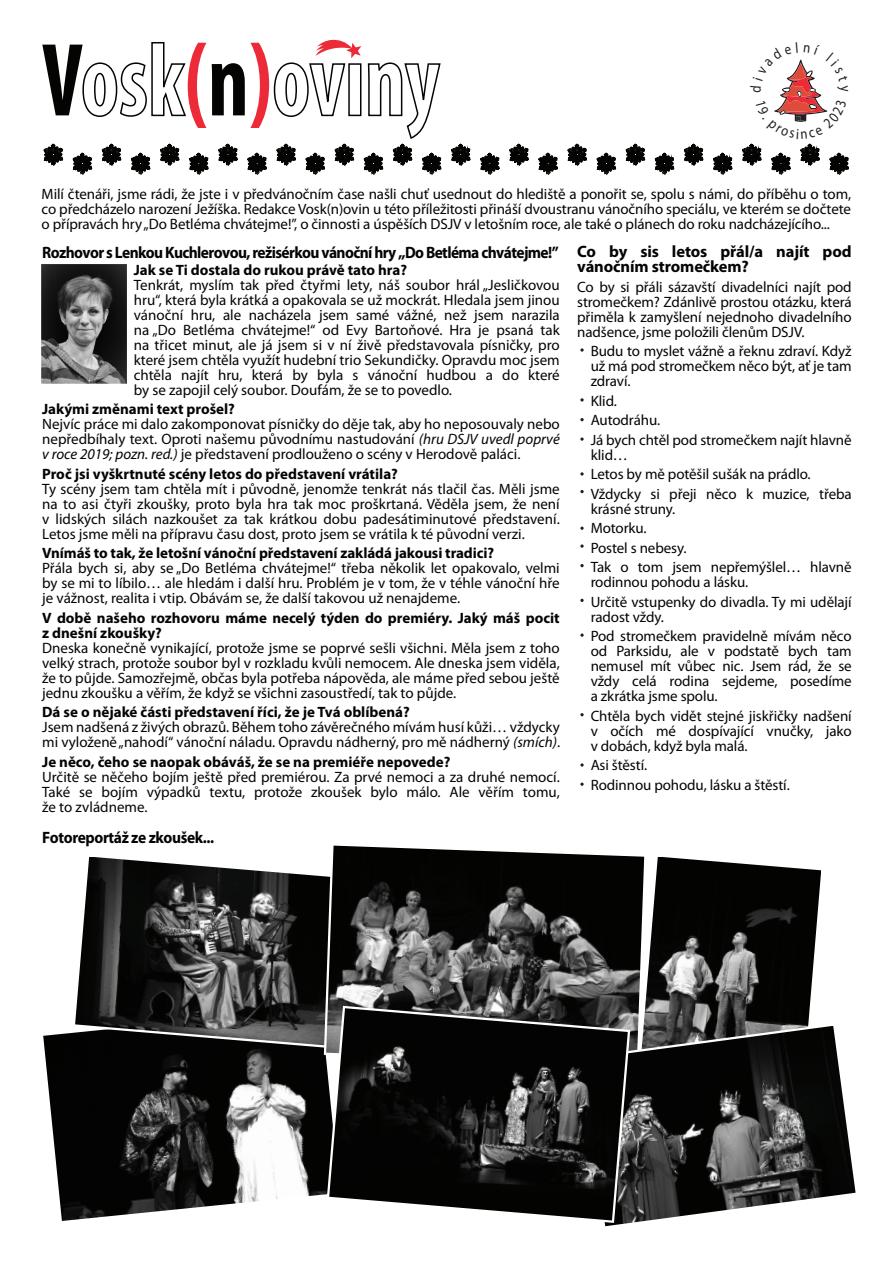
<style>
.page{position:relative;width:893px;height:1263px;background:#fff}
.page>*{position:absolute;margin:0;border:0;box-sizing:border-box;transform-origin:0 0}
.t1{font:700 condensed 105px "Myriad Pro";color:#040503;scale:.85 1}
.t2{font:700 16.5px "Myriad Pro";letter-spacing:-.04em;color:#040503;scale:.94 1}
.t3{font:700 16.5px/15px "Myriad Pro";letter-spacing:-.005em;color:#040503}
.t4{font:15px/15px "Myriad Pro";letter-spacing:-.005em;color:#040503;text-align:justify}
.t5{font:700 15px/15px "Myriad Pro";color:#040503}
.s1{color:#ed2a38}
.s2{font-style:italic}
</style>
<div class="page">
<img style="left:649px;top:857px;width:172px;height:164px">
<svg style="left:82px;top:42px;width:104px;height:75px"></svg>
<svg style="left:44px;top:144px;width:19px;height:21px"></svg>
<svg style="left:73px;top:152px;width:19px;height:22px"></svg>
<svg style="left:102px;top:144px;width:19px;height:21px"></svg>
<svg style="left:131px;top:153px;width:19px;height:21px"></svg>
<svg style="left:160px;top:144px;width:19px;height:21px"></svg>
<svg style="left:189px;top:153px;width:19px;height:21px"></svg>
<svg style="left:219px;top:144px;width:18px;height:21px"></svg>
<svg style="left:248px;top:153px;width:19px;height:21px"></svg>
<svg style="left:451px;top:144px;width:19px;height:21px"></svg>
<svg style="left:480px;top:153px;width:19px;height:21px"></svg>
<svg style="left:510px;top:144px;width:18px;height:21px"></svg>
<svg style="left:539px;top:153px;width:19px;height:21px"></svg>
<svg style="left:568px;top:144px;width:19px;height:21px"></svg>
<svg style="left:597px;top:153px;width:19px;height:21px"></svg>
<svg style="left:626px;top:144px;width:19px;height:21px"></svg>
<svg style="left:655px;top:153px;width:19px;height:21px"></svg>
<svg style="left:684px;top:144px;width:19px;height:21px"></svg>
<svg style="left:713px;top:153px;width:19px;height:21px"></svg>
<img style="left:41px;top:264px;width:86px;height:119px">
<svg style="left:273px;top:39px;width:169px;height:135px"></svg>
<img style="left:43px;top:1033px;width:281px;height:188px">
<svg style="left:70px;top:1032px;width:251px;height:18px"></svg>
<img style="left:75px;top:857px;width:246px;height:188px">
<svg style="left:321px;top:845px;width:328px;height:223px"></svg>
<img style="left:326px;top:846px;width:318px;height:175px">
<svg style="left:605px;top:1021px;width:251px;height:206px"></svg>
<img style="left:605px;top:1026px;width:250px;height:200px">
<svg style="left:324px;top:1003px;width:309px;height:222px"></svg>
<img style="left:329px;top:1008px;width:299px;height:212px">
<svg style="left:580px;top:398px;width:4px;height:4px"></svg>
<svg style="left:580px;top:418px;width:4px;height:3px"></svg>
<svg style="left:580px;top:472px;width:4px;height:4px"></svg>
<svg style="left:580px;top:437px;width:4px;height:4px"></svg>
<svg style="left:580px;top:490px;width:4px;height:3px"></svg>
<svg style="left:580px;top:527px;width:4px;height:3px"></svg>
<svg style="left:580px;top:544px;width:4px;height:4px"></svg>
<svg style="left:580px;top:564px;width:4px;height:3px"></svg>
<svg style="left:580px;top:599px;width:4px;height:3px"></svg>
<svg style="left:580px;top:633px;width:4px;height:4px"></svg>
<svg style="left:580px;top:713px;width:4px;height:3px"></svg>
<svg style="left:580px;top:763px;width:4px;height:4px"></svg>
<svg style="left:580px;top:782px;width:4px;height:4px"></svg>
<svg style="left:580px;top:348px;width:4px;height:4px"></svg>
<svg style="left:742px;top:59px;width:107px;height:115px"></svg>
<h1 class="t1" style="left:42px;top:15px;width:272px">V <span class="s1">(</span>n<span class="s1">)</span></h1>
<p class="t4" style="left:42px;top:186px;width:811px">Milí čtenáři, jsme rádi, že jste i v předvánočním čase našli chuť usednout do hlediště a ponořit se, spolu s námi, do příběhu o tom, co předcházelo narození Ježíška. Redakce Vosk(n)ovin u této příležitosti přináší dvoustranu vánočního speciálu, ve kterém se dočtete o přípravách hry „Do Betléma chvátejme!”, o činnosti a úspěších DSJV v letošním roce, ale také o plánech do roku nadcházejícího...</p>
<p class="t2" style="left:42px;top:241px;width:551px">Rozhovor s Lenkou Kuchlerovou, režisérkou vánoční hry „Do Betléma chvátejme!”</p>
<p class="t5" style="left:134px;top:262px;width:275px">Jak se Ti dostala do rukou právě tato hra?</p>
<p class="t4" style="left:134px;top:277px;width:428px">Tenkrát, myslím tak před čtyřmi lety, náš soubor hrál „Jesličkovou hru“, která byla krátká a opakovala se už mockrát. Hledala jsem jinou vánoční hru, ale nacházela jsem samé vážné, než jsem narazila na „Do Betléma chvátejme!“ od Evy Bartoňové. Hra je psaná tak na třicet minut, ale já jsem si v ní živě představovala písničky, pro které jsem chtěla využít hudební trio Sekundičky. Opravdu moc jsem chtěla najít hru, která by byla s vánoční hudbou a do které by se zapojil celý soubor. Doufám, že se to povedlo.</p>
<p class="t5" style="left:42px;top:401px;width:194px">Jakými změnami text prošel?</p>
<p class="t4" style="left:42px;top:416px;width:519px">Nejvíc práce mi dalo zakomponovat písničky do děje tak, aby ho neposouvaly nebo nepředbíhaly text. Oproti našemu původnímu nastudování <span class="s2">(hru DSJV uvedl poprvé v roce 2019; pozn. red.)</span> je představení prodlouženo o scény v Herodově paláci.</p>
<p class="t5" style="left:42px;top:466px;width:357px">Proč jsi vyškrtnuté scény letos do představení vrátila?</p>
<p class="t4" style="left:42px;top:481px;width:519px">Ty scény jsem tam chtěla mít i původně, jenomže tenkrát nás tlačil čas. Měli jsme na to asi čtyři zkoušky, proto byla hra tak moc proškrtaná. Věděla jsem, že není v lidských silách nazkoušet za tak krátkou dobu padesátiminutové představení.<br>Letos jsme měli na přípravu času dost, proto jsem se vrátila k té původní verzi.</p>
<p class="t5" style="left:42px;top:545px;width:453px">Vnímáš to tak, že letošní vánoční představení zakládá jakousi tradici?</p>
<p class="t4" style="left:42px;top:560px;width:519px">Přála bych si, aby se „Do Betléma chvátejme!“ třeba několik let opakovalo, velmi by se mi to líbilo… ale hledám i další hru. Problém je v tom, že v téhle vánoční hře je vážnost, realita i vtip. Obávám se, že další takovou už nenajdeme.</p>
<p class="t5" style="left:42px;top:610px;width:519px">V době našeho rozhovoru máme necelý týden do premiéry. Jaký máš pocit z dnešní zkoušky?</p>
<p class="t4" style="left:42px;top:640px;width:519px">Dneska konečně vynikající, protože jsme se poprvé sešli všichni. Měla jsem z toho velký strach, protože soubor byl v rozkladu kvůli nemocem. Ale dneska jsem viděla, že to půjde. Samozřejmě, občas byla potřeba nápověda, ale máme před sebou ještě jednu zkoušku a věřím, že když se všichni zasoustředí, tak to půjde.</p>
<p class="t5" style="left:42px;top:704px;width:369px">Dá se o nějaké části představení říci, že je Tvá oblíbená?</p>
<p class="t4" style="left:42px;top:719px;width:520px">Jsem nadšená z živých obrazů. Během toho závěrečného mívám husí kůži… vždycky mi vyloženě „nahodí“ vánoční náladu. Opravdu nádherný, pro mě nádherný <span class="s2">(smích)</span>.</p>
<p class="t5" style="left:42px;top:754px;width:410px">Je něco, čeho se naopak obáváš, že se na premiéře nepovede?</p>
<p class="t4" style="left:42px;top:769px;width:519px">Určitě se něčeho bojím ještě před premiérou. Za prvé nemoci a za druhé nemocí.<br>Také se bojím výpadků textu, protože zkoušek bylo málo. Ale věřím tomu, že to zvládneme.</p>
<p class="t2" style="left:42px;top:827px;width:185px">Fotoreportáž ze zkoušek...</p>
<p class="t3" style="left:577px;top:244px;width:276px">Co by sis letos přál/a najít pod vánočním stromečkem?</p>
<p class="t4" style="left:577px;top:279px;width:276px">Co by si přáli sázavští divadelníci najít pod stromečkem? Zdánlivě prostou otázku, která přiměla k zamyšlení nejednoho divadelního nadšence, jsme položili členům DSJV.</p>
<p class="t4" style="left:591px;top:343px;width:263px">Budu to myslet vážně a řeknu zdraví. Když už má pod stromečkem něco být, ať je tam zdraví.</p>
<p class="t4" style="left:591px;top:391px;width:263px;line-height:19.5px;text-align:left">Klid.<br>Autodráhu.<br>Já bych chtěl pod stromečkem najít hlavně</p>
<p class="t4" style="left:591px;top:445px;width:263px;line-height:19.5px;text-align:left">klid…<br>Letos by mě potěšil sušák na prádlo.<br>Vždycky si přeji něco k muzice, třeba</p>
<p class="t4" style="left:591px;top:499px;width:263px;line-height:19.5px;text-align:left">krásné struny.<br>Motorku.<br>Postel s nebesy.<br>Tak o tom jsem nepřemýšlel… hlavně</p>
<p class="t4" style="left:591px;top:572px;width:263px;line-height:19.5px">rodinnou pohodu a lásku.<br>Určitě vstupenky do divadla. Ty mi udělají</p>
<p class="t4" style="left:591px;top:607px;width:263px;line-height:19.5px">radost vždy.<br>Pod stromečkem pravidelně mívám něco</p>
<p class="t4" style="left:591px;top:643px;width:263px">od Parksidu, ale v podstatě bych tam nemusel mít vůbec nic. Jsem rád, že se vždy celá rodina sejdeme, posedíme a zkrátka jsme spolu.</p>
<p class="t4" style="left:591px;top:708px;width:263px">Chtěla bych vidět stejné jiskřičky nadšení v očích mé dospívající vnučky, jako v dobách, když byla malá.</p>
<p class="t4" style="left:591px;top:755px;width:201px;line-height:19.5px">Asi štěstí.<br>Rodinnou pohodu, lásku a štěstí.</p>
</div>
